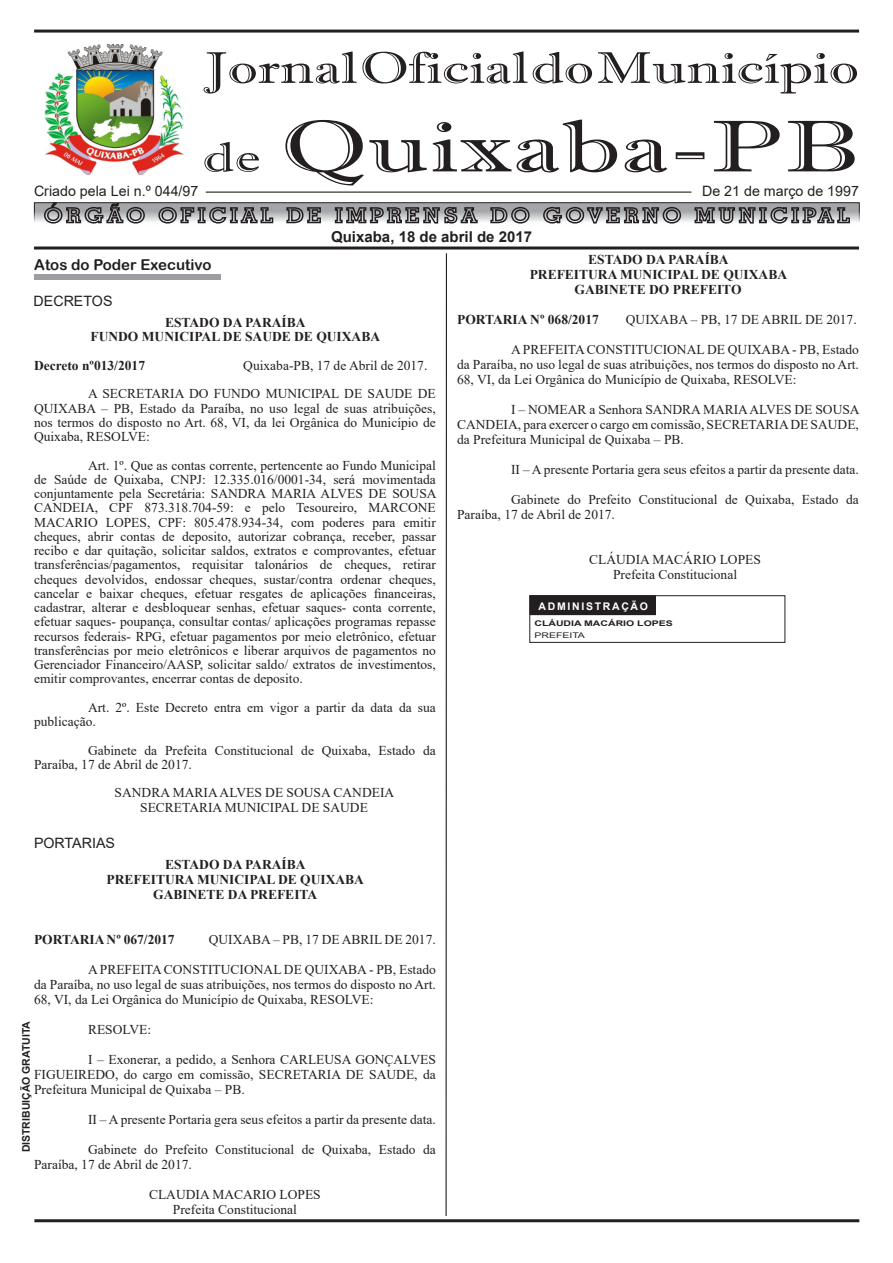
<style>
.page{position:relative;width:893px;height:1263px;background:#fff}
.page>*{position:absolute;margin:0;border:0;box-sizing:border-box;transform-origin:0 0}
.t1{font:73.2px "Imprint MT Shadow";letter-spacing:.01em;color:#231f20;scale:1.45 1}
.t2{font:44.4px "Imprint MT Shadow";color:#231f20;scale:1.35 1}
.t3{font:700 15px "Arial";color:#231f20}
.t4{font:15px "Arial Rounded MT Bold";color:#231f20}
.t5{font:14.25px "Arial";color:#231f20}
.t6{font:13.5px/14.2px "Times New Roman";color:#231f20;text-align:justify}
.t7{font:700 13.5px "Times New Roman";color:#231f20}
.t8{font:700 10.5px "Arial";color:#231f20}
.t9{font:700 10.5px "Arial";letter-spacing:.16em;color:#fff}
.t10{font:700 7.8px "Arial";color:#231f20;scale:1.35 1}
.t11{font:7.8px "Arial";color:#231f20;scale:1.35 1}
.s1{font-size:42.15px}
</style>
<div class="page">
<hr style="left:34px;top:246px;width:825px;height:3px;background:#231f20">
<div style="left:34px;top:274px;width:186px;height:6px;background:#9b9da0"></div>
<img style="left:45px;top:44px;width:138px;height:130px">
<hr style="left:34px;top:30px;width:825px;height:3px;background:#231f20">
<svg style="left:36px;top:204px;width:822px;height:18px;background:#b6b6ba"></svg>
<div style="left:34px;top:202px;width:826px;height:26px;border:1px solid #231f20"></div>
<svg style="left:43px;top:202px;width:103px;height:22px;background:#878688"></svg>
<svg style="left:158px;top:206px;width:116px;height:18px;background:#8b8a8c"></svg>
<svg style="left:286px;top:206px;width:36px;height:18px"></svg>
<svg style="left:334px;top:203px;width:144px;height:21px;background:#858487"></svg>
<svg style="left:490px;top:206px;width:41px;height:18px"></svg>
<svg style="left:542px;top:206px;width:140px;height:18px;background:#89888a"></svg>
<svg style="left:694px;top:203px;width:157px;height:21px;background:#8a898b"></svg>
<hr style="left:206px;top:192px;width:485px;height:1px;background:#231f20">
<hr style="left:34px;top:1219px;width:825px;height:3px;background:#231f20">
<hr style="left:445px;top:253px;width:2px;height:963px;background:#231f20">
<div style="left:530px;top:596px;width:125px;height:19px;background:#231f20"></div>
<div style="left:529px;top:595px;width:256px;height:48px;border:1px solid #231f20"></div>
<p class="t2" style="left:203px;top:42px;width:487px">Jornal Oficial do Município</p>
<p class="t1" style="left:203px;top:103px;width:454px"><span class="s1">de</span> Quixaba-PB</p>
<p class="t5" style="left:34px;top:182px;width:166px">Criado pela Lei n.º 044/97</p>
<p class="t5" style="left:702px;top:182px;width:158px">De 21 de março de 1997</p>
<p class="t3" style="left:331px;top:226px;width:202px">Quixaba, 18 de abril de 2017</p>
<p class="t4" style="left:34px;top:256px;width:179px">Atos do Poder Executivo</p>
<p class="t5" style="left:34px;top:291px;width:80px">DECRETOS</p>
<p class="t7" style="left:165px;top:313px;width:142px">ESTADO DA PARAÍBA</p>
<p class="t7" style="left:90px;top:327px;width:291px">FUNDO MUNICIPAL DE SAUDE DE QUIXABA</p>
<p class="t7" style="left:34px;top:355px;width:113px">Decreto nº013/2017</p>
<p class="t6" style="left:243px;top:358px;width:186px">Quixaba-PB, 17 de Abril de 2017.</p>
<p class="t6" style="left:34px;top:386px;width:403px;text-indent:54px">A SECRETARIA DO FUNDO MUNICIPAL DE SAUDE DE QUIXABA – PB, Estado da Paraíba, no uso legal de suas atribuições, nos termos do disposto no Art. 68, VI, da lei Orgânica do Município de Quixaba, RESOLVE:</p>
<p class="t6" style="left:34px;top:457px;width:404px;text-indent:54px">Art. 1º. Que as contas corrente, pertencente ao Fundo Municipal de Saúde de Quixaba, CNPJ: 12.335.016/0001-34, será movimentada conjuntamente pela Secretária: SANDRA MARIA ALVES DE SOUSA CANDEIA, CPF 873.318.704-59: e pelo Tesoureiro, MARCONE MACARIO LOPES, CPF: 805.478.934-34, com poderes para emitir cheques, abrir contas de deposito, autorizar cobrança, receber, passar recibo e dar quitação, solicitar saldos, extratos e comprovantes, efetuar transferências/pagamentos, requisitar talonários de cheques, retirar cheques devolvidos, endossar cheques, sustar/contra ordenar cheques, cancelar e baixar cheques, efetuar resgates de aplicações financeiras, cadastrar, alterar e desbloquear senhas, efetuar saques- conta corrente, efetuar saques- poupança, consultar contas/ aplicações programas repasse recursos federais- RPG, efetuar pagamentos por meio eletrônico, efetuar transferências por meio eletrônicos e liberar arquivos de pagamentos no Gerenciador Financeiro/AASP, solicitar saldo/ extratos de investimentos, emitir comprovantes, encerrar contas de deposito.</p>
<p class="t6" style="left:34px;top:700px;width:403px;text-indent:54px">Art. 2º. Este Decreto entra em vigor a partir da data da sua publicação.</p>
<p class="t6" style="left:34px;top:742px;width:403px;text-indent:54px">Gabinete da Prefeita Constitucional de Quixaba, Estado da<br>Paraíba, 17 de Abril de 2017.</p>
<p class="t6" style="left:115px;top:785px;width:281px">SANDRA MARIA ALVES DE SOUSA CANDEIA</p>
<p class="t6" style="left:140px;top:799px;width:229px">SECRETARIA MUNICIPAL DE SAUDE</p>
<p class="t5" style="left:34px;top:833px;width:83px">PORTARIAS</p>
<p class="t7" style="left:165px;top:855px;width:142px">ESTADO DA PARAÍBA</p>
<p class="t7" style="left:107px;top:870px;width:259px">PREFEITURA MUNICIPAL DE QUIXABA</p>
<p class="t7" style="left:153px;top:885px;width:166px">GABINETE DA PREFEITA</p>
<p class="t7" style="left:34px;top:930px;width:142px">PORTARIA Nº 067/2017</p>
<p class="t6" style="left:209px;top:932px;width:229px">QUIXABA – PB, 17 DE ABRIL DE 2017.</p>
<p class="t6" style="left:34px;top:962px;width:403px;line-height:15px;text-indent:54px">A PREFEITA CONSTITUCIONAL DE QUIXABA - PB, Estado da Paraíba, no uso legal de suas atribuições, nos termos do disposto no Art.<br>68, VI, da Lei Orgânica do Município de Quixaba, RESOLVE:</p>
<p class="t6" style="left:88px;top:1022px;width:65px">RESOLVE:</p>
<p class="t6" style="left:34px;top:1052px;width:403px;line-height:15px;text-indent:54px">I – Exonerar, a pedido, a Senhora CARLEUSA GONÇALVES FIGUEIREDO, do cargo em comissão, SECRETARIA DE SAUDE, da Prefeitura Municipal de Quixaba – PB.</p>
<p class="t6" style="left:88px;top:1112px;width:349px">II – A presente Portaria gera seus efeitos a partir da presente data.</p>
<p class="t6" style="left:34px;top:1142px;width:403px;line-height:15px;text-indent:54px">Gabinete do Prefeito Constitucional de Quixaba, Estado da<br>Paraíba, 17 de Abril de 2017.</p>
<p class="t6" style="left:149px;top:1187px;width:173px">CLAUDIA MACARIO LOPES</p>
<p class="t6" style="left:173px;top:1202px;width:126px">Prefeita Constitucional</p>
<p class="t8" style="left:19px;top:1152px;width:133px;rotate:-90deg">DISTRIBUIÇÃO GRATUITA</p>
<p class="t7" style="left:588px;top:250px;width:142px">ESTADO DA PARAÍBA</p>
<p class="t7" style="left:530px;top:265px;width:259px">PREFEITURA MUNICIPAL DE QUIXABA</p>
<p class="t7" style="left:574px;top:280px;width:169px">GABINETE DO PREFEITO</p>
<p class="t7" style="left:457px;top:310px;width:143px">PORTARIA Nº 068/2017</p>
<p class="t6" style="left:626px;top:312px;width:232px">QUIXABA – PB, 17 DE ABRIL DE 2017.</p>
<p class="t6" style="left:457px;top:342px;width:403px;line-height:15px;text-indent:54px">A PREFEITA CONSTITUCIONAL DE QUIXABA - PB, Estado da Paraíba, no uso legal de suas atribuições, nos termos do disposto no Art.<br>68, VI, da Lei Orgânica do Município de Quixaba, RESOLVE:</p>
<p class="t6" style="left:457px;top:402px;width:404px;line-height:15px;text-indent:54px">I – NOMEAR a Senhora SANDRA MARIA ALVES DE SOUSA CANDEIA, para exercer o cargo em comissão, SECRETARIA DE SAUDE, da Prefeitura Municipal de Quixaba – PB.</p>
<p class="t6" style="left:511px;top:462px;width:349px">II – A presente Portaria gera seus efeitos a partir da presente data.</p>
<p class="t6" style="left:457px;top:492px;width:403px;line-height:15px;text-indent:54px">Gabinete do Prefeito Constitucional de Quixaba, Estado da<br>Paraíba, 17 de Abril de 2017.</p>
<p class="t6" style="left:589px;top:552px;width:173px">CLÁUDIA MACÁRIO LOPES</p>
<p class="t6" style="left:613px;top:567px;width:126px">Prefeita Constitucional</p>
<p class="t9" style="left:539px;top:599px;width:111px">ADMINISTRAÇÃO</p>
<p class="t10" style="left:534px;top:618px;width:104px">CLÁUDIA MACÁRIO LOPES</p>
<p class="t11" style="left:534px;top:630px;width:39px">PREFEITA</p>
</div>
